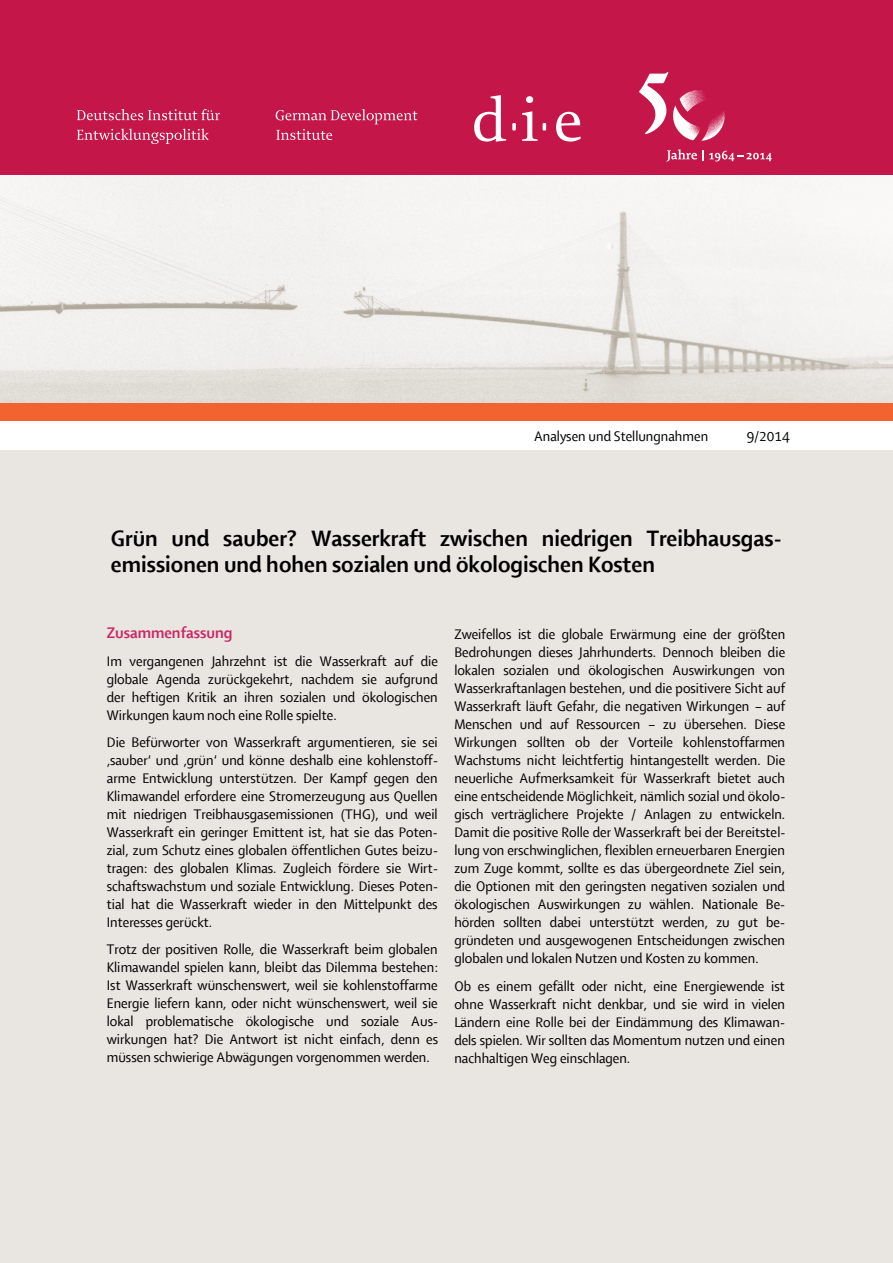
<style>
.page{position:relative;width:893px;height:1263px;background:#fff}
.page>*{position:absolute;margin:0;border:0;box-sizing:border-box;transform-origin:0 0}
.t1{font:700 24px/26.1px "Shaker R";color:#000}
.t2{font:700 16.5px "Shaker R";color:#c92967}
.t3{font:15px/18px "Shaker R";color:#000;text-align:justify}
</style>
<div class="page">
<img style="left:0;top:174px;width:893px;height:230px">
<div style="left:0;top:451px;width:893px;height:812px;background:#e9e5e1"></div>
<div style="left:0;top:0;width:893px;height:174px;background:#c51649"></div>
<div style="left:0;top:404px;width:893px;height:17px;background:#f2642f"></div>
<svg style="left:639px;top:72px;width:29px;height:62px"></svg>
<svg style="left:512px;top:123px;width:4px;height:8px"></svg>
<svg style="left:474px;top:95px;width:32px;height:47px"></svg>
<svg style="left:522px;top:96px;width:24px;height:45px"></svg>
<svg style="left:556px;top:112px;width:25px;height:30px"></svg>
<svg style="left:666px;top:149px;width:106px;height:13px"></svg>
<svg style="left:77px;top:109px;width:143px;height:11px"></svg>
<svg style="left:77px;top:129px;width:132px;height:15px"></svg>
<svg style="left:276px;top:109px;width:141px;height:31px"></svg>
<img style="left:674px;top:90px;width:51px;height:51px">
<p class="t3" style="left:534px;top:427px;width:176px">Analysen und Stellungnahmen</p>
<p class="t3" style="left:747px;top:427px;width:44px">9/2014</p>
<h1 class="t1" style="left:111px;top:525px;width:672px">Grün und sauber? Wasserkraft zwischen niedrigen Treibhausgas&shy;emissionen und hohen sozialen und ökologischen Kosten</h1>
<p class="t2" style="left:107px;top:624px;width:127px">Zusammenfassung</p>
<p class="t3" style="left:107px;top:652px;width:333px">Im vergangenen Jahrzehnt ist die Wasserkraft auf die globale Agenda zurückgekehrt, nachdem sie aufgrund der heftigen Kritik an ihren sozialen und ökologischen Wirkungen kaum noch eine Rolle spielte.</p>
<p class="t3" style="left:107px;top:733px;width:333px">Die Befürworter von Wasserkraft argumentieren, sie sei ‚sauber‘ und ‚grün‘ und könne deshalb eine kohlenstoff&shy;arme Entwicklung unterstützen. Der Kampf gegen den Klimawandel erfordere eine Stromerzeugung aus Quellen mit niedrigen Treibhausgasemissionen (THG), und weil Wasserkraft ein geringer Emittent ist, hat sie das Poten&shy;zial, zum Schutz eines globalen öffentlichen Gutes beizu&shy;tragen: des globalen Klimas. Zugleich fördere sie Wirt&shy;schaftswachstum und soziale Entwicklung. Dieses Poten&shy;tial hat die Wasserkraft wieder in den Mittelpunkt des Interesses gerückt.</p>
<p class="t3" style="left:107px;top:940px;width:333px">Trotz der positiven Rolle, die Wasserkraft beim globalen Klimawandel spielen kann, bleibt das Dilemma bestehen:<br>Ist Wasserkraft wünschenswert, weil sie kohlenstoffarme Energie liefern kann, oder nicht wünschenswert, weil sie lokal problematische ökologische und soziale Aus&shy;wirkungen hat? Die Antwort ist nicht einfach, denn es müssen schwierige Abwägungen vorgenommen werden.</p>
<p class="t3" style="left:454px;top:625px;width:332px">Zweifellos ist die globale Erwärmung eine der größten Bedrohungen dieses Jahrhunderts. Dennoch bleiben die lokalen sozialen und ökologischen Auswirkungen von Wasserkraftanlagen bestehen, und die positivere Sicht auf Wasserkraft läuft Gefahr, die negativen Wirkungen – auf Menschen und auf Ressourcen – zu übersehen. Diese Wirkungen sollten ob der Vorteile kohlenstoffarmen Wachstums nicht leichtfertig hintangestellt werden. Die neuerliche Aufmerksamkeit für Wasserkraft bietet auch eine entscheidende Möglichkeit, nämlich sozial und ökolo&shy;gisch verträglichere Projekte / Anlagen zu entwickeln.<br>Damit die positive Rolle der Wasserkraft bei der Bereitstel&shy;lung von erschwinglichen, flexiblen erneuerbaren Energien zum Zuge kommt, sollte es das übergeordnete Ziel sein, die Optionen mit den geringsten negativen sozialen und ökologischen Auswirkungen zu wählen. Nationale Be&shy;hörden sollten dabei unterstützt werden, zu gut be&shy;gründeten und ausgewogenen Entscheidungen zwischen globalen und lokalen Nutzen und Kosten zu kommen.</p>
<p class="t3" style="left:454px;top:978px;width:332px">Ob es einem gefällt oder nicht, eine Energiewende ist ohne Wasserkraft nicht denkbar, und sie wird in vielen Ländern eine Rolle bei der Eindämmung des Klimawan&shy;dels spielen. Wir sollten das Momentum nutzen und einen nachhaltigen Weg einschlagen.</p>
</div>
